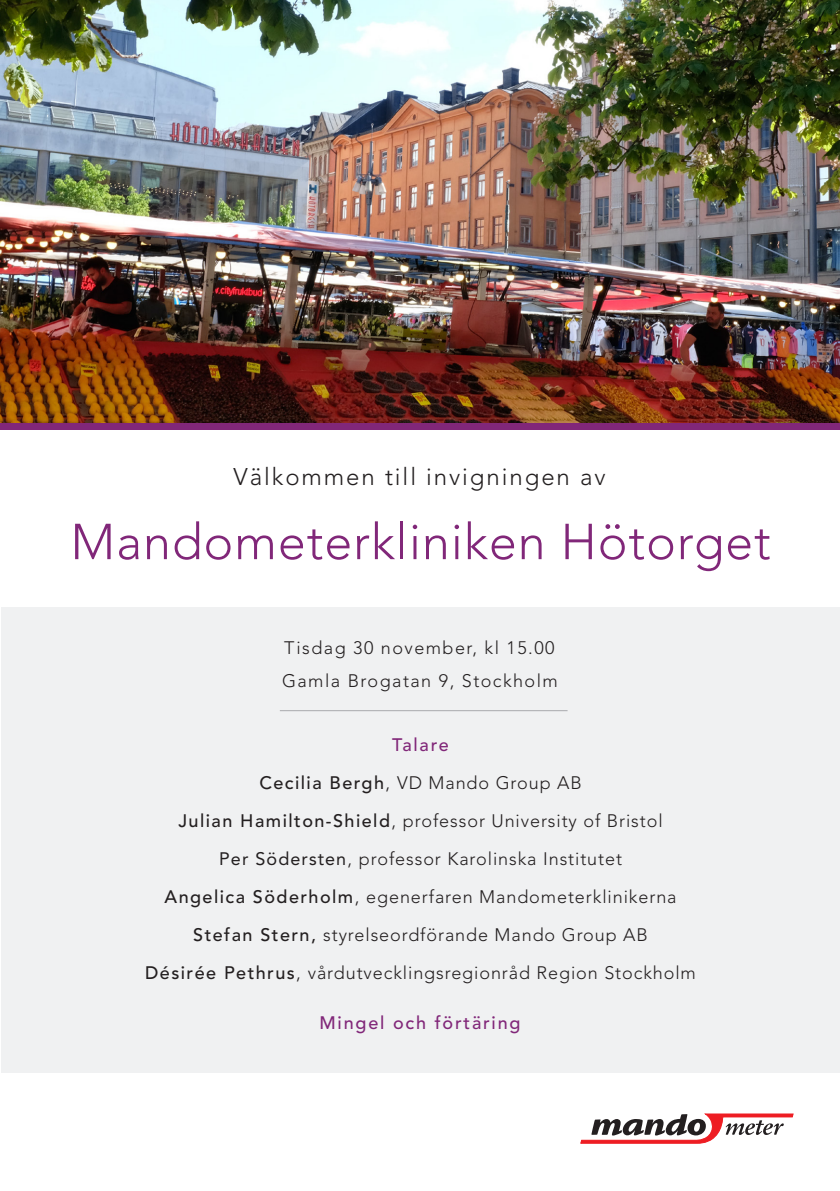
<style>
.page{position:relative;width:840px;height:1191px;background:#fff}
.page>*{position:absolute;margin:0;border:0;box-sizing:border-box;transform-origin:0 0}
.t1{font:300 50px "Avenir";letter-spacing:.02em;color:#812779}
.t2{font:300 24px "Avenir";letter-spacing:.08em;color:#231f20}
.t3{font:300 18px/38px "Avenir";letter-spacing:.05em;color:#231f20;text-align:center}
.t4{font:300 18px "Avenir";letter-spacing:.08em;color:#231f20}
.t5{font:500 18px "Avenir";letter-spacing:.1em;color:#812779}
.s1{font-weight:500}
.s2{font-weight:400}
</style>
<div class="page">
<img style="left:0;top:0;width:839px;height:423px">
<div style="left:1px;top:607px;width:838px;height:465px;background:#f0f1f2"></div>
<hr style="left:280px;top:710px;width:287px;height:1px;background:#a8a9ad">
<div style="left:0;top:423px;width:839px;height:7px;background:#812779"></div>
<svg style="left:580px;top:1113px;width:213px;height:31px"></svg>
<p class="t2" style="left:233px;top:462px;width:373px">Välkommen till invigningen av</p>
<p class="t1" style="left:71px;top:512px;width:701px">Mandometerkliniken Hötorget</p>
<p class="t4" style="left:284px;top:637px;width:271px">Tisdag 30 november, kl 15.00</p>
<p class="t4" style="left:282px;top:670px;width:277px">Gamla Brogatan 9, Stockholm</p>
<p class="t5" style="left:392px;top:734px;width:58px">Talare</p>
<p class="t3" style="left:178px;top:763px;width:485px"><span class="s1">Cecilia Bergh</span>, VD Mando Group AB<br><span class="s1">Julian Hamilton-Shield</span>, professor University of Bristol<br><span class="s2">Per Södersten</span>, professor Karolinska Institutet</p>
<p class="t3" style="left:164px;top:877px;width:513px"><span class="s1">Angelica Söderholm</span>, egenerfaren Mandometerklinikerna</p>
<p class="t3" style="left:145px;top:915px;width:552px"><span class="s1">Stefan Stern,</span> styrelseordförande Mando Group AB<br><span class="s1">Désirée Pethrus</span>, vårdutvecklingsregionråd Region Stockholm</p>
<p class="t5" style="left:319px;top:1012px;width:202px">Mingel och förtäring</p>
</div>
